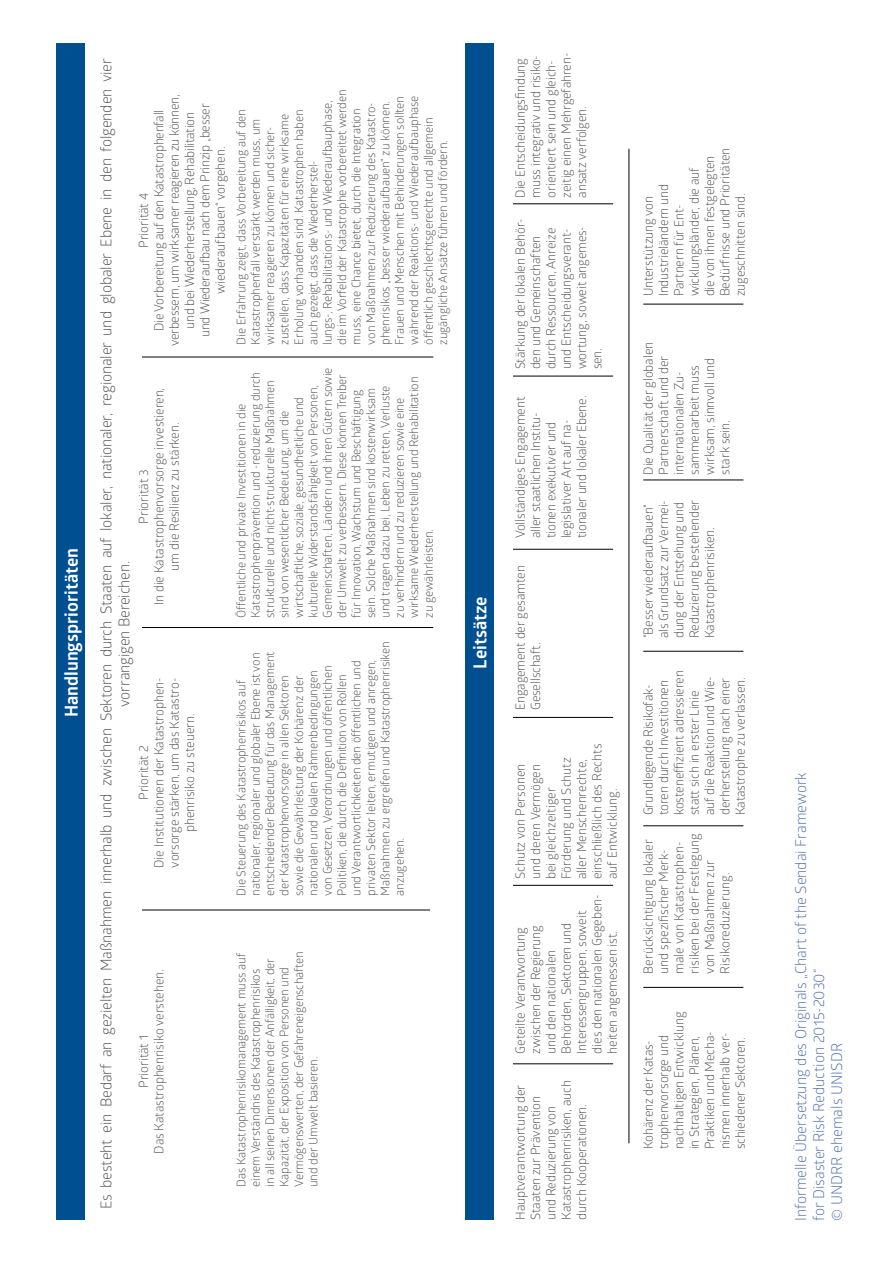
<style>
.page{position:relative;width:893px;height:1263px;background:#fff}
.page>*{position:absolute;margin:0;border:0;box-sizing:border-box;transform-origin:0 0}
.t1{font:700 18px "Glober";color:#fff}
.t2{font:15px/18px "Glober";letter-spacing:-.01em;color:#575756;text-align:center}
.t3{font:15px/18px "Glober";color:#5576af}
.t4{font:12.75px/15.3px "Glober";letter-spacing:-.01em;color:#575756}
.t5{font:12px/14.4px "Glober";letter-spacing:-.01em;color:#575756}
</style>
<div class="page">
<div style="left:466px;top:44px;width:28px;height:1176px;background:#004f91"></div>
<hr style="left:513px;top:1063px;width:100px;height:1px;background:#000">
<hr style="left:643px;top:987px;width:100px;height:1px;background:#000">
<hr style="left:643px;top:825px;width:100px;height:1px;background:#000">
<hr style="left:643px;top:651px;width:100px;height:1px;background:#000">
<hr style="left:643px;top:480px;width:100px;height:1px;background:#000">
<hr style="left:643px;top:304px;width:100px;height:1px;background:#000">
<hr style="left:513px;top:885px;width:100px;height:1px;background:#000">
<hr style="left:513px;top:717px;width:100px;height:1px;background:#000">
<hr style="left:629px;top:149px;width:1px;height:994px;background:#000">
<hr style="left:513px;top:549px;width:100px;height:1px;background:#000">
<hr style="left:513px;top:376px;width:100px;height:1px;background:#000">
<hr style="left:513px;top:204px;width:100px;height:1px;background:#000">
<div style="left:57px;top:44px;width:28px;height:1176px;background:#004f91"></div>
<hr style="left:142px;top:910px;width:288px;height:1px;background:#000">
<hr style="left:142px;top:627px;width:291px;height:1px;background:#000">
<hr style="left:142px;top:357px;width:291px;height:1px;background:#000">
<p class="t1" style="left:59px;top:717px;width:171px;rotate:-90deg">Handlungsprioritäten</p>
<p class="t2" style="left:96px;top:1209px;width:1152px;rotate:-90deg">Es besteht ein Bedarf an gezielten Maßnahmen innerhalb und zwischen Sektoren durch Staaten auf lokaler, nationaler, regionaler und globaler Ebene in den folgenden vier vorrangigen Bereichen.</p>
<p class="t5" style="left:320px;top:344px;width:256px;rotate:-90deg">lungs-, Rehabilitations- und Wiederaufbauphase, die im Vorfeld der Katastrophe vorbereitet werden muss, eine Chance bietet, durch die Integration von Maßnahmen zur Reduzierung des Katastro&shy;phenrisikos „besser wiederaufbauen“ zu können.<br>Frauen und Menschen mit Behinderungen sollten während der Reaktions- und Wiederaufbauphase öffentlich geschlechtsgerechte und allgemein zugängliche Ansätze führen und fördern.</p>
<p class="t4" style="left:151px;top:346px;width:254px;text-align:center;rotate:-90deg">Die Vorbereitung auf den Katastrophenfall verbessern, um wirksamer reagieren zu können, und bei Wiederherstellung, Rehabilitation<br>und Wiederaufbau nach dem Prinzip „besser wiederaufbauen“ vorgehen.</p>
<p class="t5" style="left:233px;top:344px;width:237px;rotate:-90deg">Die Erfahrung zeigt, dass Vorbereitung auf den Katastrophenfall verstärkt werden muss, um wirksamer reagieren zu können und sicher&shy;zustellen, dass Kapazitäten für eine wirksame Erholung vorhanden sind. Katastrophen haben auch gezeigt, dass die Wiederherstel-</p>
<p class="t4" style="left:135px;top:248px;width:56px;rotate:-90deg">Priorität 4</p>
<p class="t5" style="left:233px;top:618px;width:252px;rotate:-90deg">Öffentliche und private Investitionen in die Katastrophenprävention und -reduzierung durch strukturelle und nicht-strukturelle Maßnahmen sind von wesentlicher Bedeutung, um die wirtschaftliche, soziale, gesundheitliche und kulturelle Widerstandsfähigkeit von Personen, Gemeinschaften, Ländern und ihren Gütern sowie der Umwelt zu verbessern. Diese können Treiber für Innovation, Wachstum und Beschäftigung sein. Solche Maßnahmen sind kostenwirksam und tragen dazu bei, Leben zu retten, Verluste<br>zu verhindern und zu reduzieren sowie eine wirksame Wiederherstellung und Rehabilitation zu gewährleisten.</p>
<p class="t4" style="left:151px;top:605px;width:219px;text-align:center;rotate:-90deg">In die Katastrophenvorsorge investieren, um die Resilienz zu stärken.</p>
<p class="t4" style="left:135px;top:524px;width:56px;rotate:-90deg">Priorität 3</p>
<p class="t5" style="left:233px;top:896px;width:256px;rotate:-90deg">Die Steuerung des Katastrophenrisikos auf nationaler, regionaler und globaler Ebene ist von entscheidender Bedeutung für das Management der Katastrophenvorsorge in allen Sektoren<br>sowie die Gewährleistung der Kohärenz der nationalen und lokalen Rahmenbedingungen<br>von Gesetzen, Verordnungen und öffentlichen Politiken, die durch die Definition von Rollen<br>und Verantwortlichkeiten den öffentlichen und privaten Sektor leiten, ermutigen und anregen, Maßnahmen zu ergreifen und Katastrophenrisiken anzugehen.</p>
<p class="t4" style="left:151px;top:868px;width:192px;text-align:center;rotate:-90deg">Die Institutionen der Katastrophen&shy;vorsorge stärken, um das Katastro&shy;phenrisiko zu steuern.</p>
<p class="t4" style="left:135px;top:800px;width:56px;rotate:-90deg">Priorität 2</p>
<p class="t5" style="left:233px;top:1187px;width:237px;rotate:-90deg">Das Katastrophenrisikomanagement muss auf einem Verständnis des Katastrophenrisikos<br>in all seinen Dimensionen der Anfälligkeit, der Kapazität, der Exposition von Personen und Vermögenswerten, der Gefahreneigenschaften und der Umwelt basieren.</p>
<p class="t4" style="left:151px;top:1154px;width:186px;rotate:-90deg">Das Katastrophenrisiko verstehen.</p>
<p class="t4" style="left:135px;top:1088px;width:54px;rotate:-90deg">Priorität 1</p>
<p class="t1" style="left:468px;top:669px;width:74px;rotate:-90deg">Leitsätze</p>
<p class="t4" style="left:512px;top:198px;width:146px;rotate:-90deg">Die Entscheidungsfindung muss integrativ und risiko&shy;orientiert sein und gleich&shy;zeitig einen Mehrgefahren&shy;ansatz verfolgen.</p>
<p class="t4" style="left:512px;top:369px;width:152px;rotate:-90deg">Stärkung der lokalen Behör&shy;den und Gemeinschaften durch Ressourcen, Anreize und Entscheidungsverant&shy;wortung, soweit angemes&shy;sen.</p>
<p class="t4" style="left:512px;top:538px;width:144px;rotate:-90deg">Vollständiges Engagement aller staatlichen Institu&shy;tionen exekutiver und legislativer Art auf na&shy;tionaler und lokaler Ebene.</p>
<p class="t4" style="left:512px;top:710px;width:146px;rotate:-90deg">Engagement der gesamten</p>
<p class="t4" style="left:527px;top:710px;width:69px;rotate:-90deg">Gesellschaft.</p>
<p class="t4" style="left:512px;top:879px;width:137px;rotate:-90deg">Schutz von Personen und deren Vermögen<br>bei gleichzeitiger<br>Förderung und Schutz aller Menschenrechte, einschließlich des Rechts auf Entwicklung.</p>
<p class="t4" style="left:512px;top:1053px;width:160px;rotate:-90deg">Geteilte Verantwortung zwischen der Regierung<br>und den nationalen<br>Behörden, Sektoren und<br>Interessengruppen, soweit dies den nationalen Gegeben&shy;heiten angemessen ist.</p>
<p class="t4" style="left:512px;top:1220px;width:141px;rotate:-90deg">Hauptverantwortung der<br>Staaten zur Prävention und Reduzierung von<br>Katastrophenrisiken, auch durch Kooperationen.</p>
<p class="t4" style="left:640px;top:296px;width:150px;rotate:-90deg">Unterstützung von<br>Industrieländern und<br>Partnern für Ent&shy;wicklungsländer, die auf<br>die von ihnen festgelegten<br>Bedürfnisse und Prioritäten zugeschnitten sind.</p>
<p class="t4" style="left:640px;top:475px;width:134px;rotate:-90deg">Die Qualität der globalen<br>Partnerschaft und der internationalen Zu&shy;sammenarbeit muss wirksam, sinnvoll und stark sein.</p>
<p class="t4" style="left:640px;top:638px;width:140px;rotate:-90deg">"Besser wiederaufbauen" als Grundsatz zur Vermei&shy;dung der Entstehung und<br>Reduzierung bestehender<br>Katastrophenrisiken.</p>
<p class="t4" style="left:640px;top:815px;width:146px;rotate:-90deg">Grundlegende Risikofak&shy;toren durch Investitionen kosteneffizient adressieren statt sich in erster Linie auf die Reaktion und Wie&shy;derherstellung nach einer<br>Katastrophe zu verlassen.</p>
<p class="t4" style="left:640px;top:974px;width:142px;rotate:-90deg">Berücksichtigung lokaler und spezifischer Merk&shy;male von Katastrophen&shy;risiken bei der Festlegung von Maßnahmen zur<br>Risikoreduzierung.</p>
<p class="t4" style="left:640px;top:1149px;width:139px;rotate:-90deg">Kohärenz der Katas&shy;trophenvorsorge und nachhaltigen Entwicklung in Strategien, Plänen,<br>Praktiken und Mecha&shy;nismen innerhalb ver&shy;schiedener Sektoren.</p>
<p class="t3" style="left:791px;top:1221px;width:450px;rotate:-90deg">Informelle Übersetzung des Originals „Chart of the Sendai Framework for Disaster Risk Reduction 2015-2030“<br>© UNDRR ehemals UNISDR</p>
</div>
